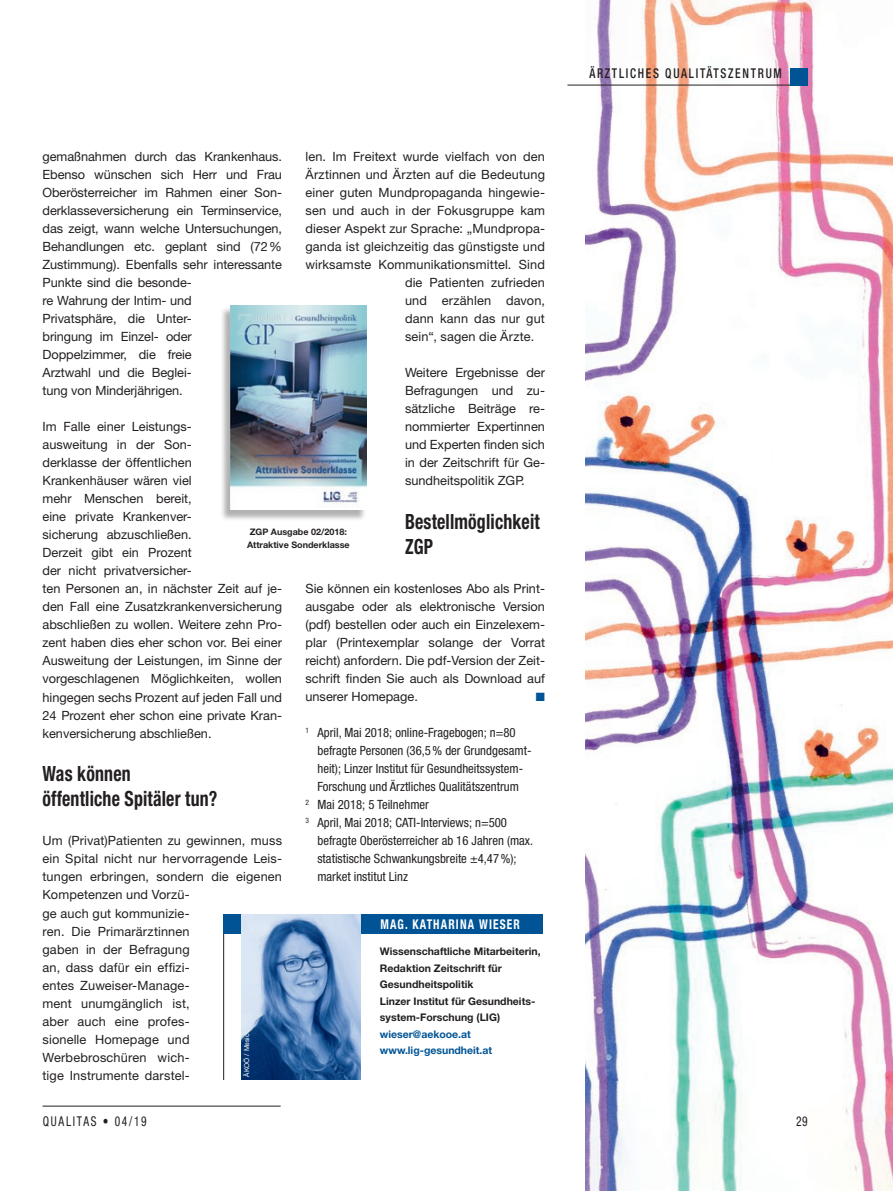
<style>
.page{position:relative;width:893px;height:1191px;background:#fff}
.page>*{position:absolute;margin:0;border:0;box-sizing:border-box;transform-origin:0 0}
.t1{font:700 condensed 21px/25.2px "Helvetica Neue LT Std";letter-spacing:.01em;color:#231f20;scale:.85 1}
.t2{font:500 condensed 13.5px "Helvetica Neue LT Std";letter-spacing:.15em;color:#231f20;scale:.85 1}
.t3{font:700 condensed 13.5px "Helvetica Neue LT Std";letter-spacing:.1em;color:#fff;scale:.85 1}
.t4{font:condensed 13.5px "Helvetica Neue LT Std";letter-spacing:.15em;color:#231f20;scale:.85 1}
.t5{font:12.75px/18px "Helvetica Neue LT Std";color:#231f20}
.t6{font:condensed 12.75px "Helvetica Neue LT Std";color:#231f20}
.t7{font:12px "Zapf Dingbats ITC";color:#005495}
.t8{font:700 10.5px/16.5px "Helvetica Neue LT Std";color:#231f20}
.t9{font:700 10.5px/16.5px "Helvetica Neue LT Std";color:#005495}
.t10{font:700 9px/12.8px "Helvetica Neue LT Std";color:#231f20}
.t11{font:6.75px "Helvetica Neue LT Std";color:#fff}
</style>
<div class="page">
<hr style="left:43px;top:1105px;width:238px;height:1px;background:#231f20">
<img style="left:585px;top:0;width:308px;height:1191px">
<hr style="left:567px;top:85px;width:241px;height:1px;background:#231f20">
<div style="left:791px;top:68px;width:17px;height:17px;background:#005495"></div>
<div style="left:220px;top:306px;width:147px;height:215px;background:#231f20;opacity:.35"></div>
<img style="left:230px;top:305px;width:137px;height:204px">
<hr style="left:223px;top:923px;width:1px;height:157px;background:#231f20">
<div style="left:223px;top:914px;width:320px;height:19px;background:#005495"></div>
<img style="left:242px;top:914px;width:119px;height:165px">
<p class="t5" style="left:43px;top:147px;width:241px">gemaßnahmen durch das Krankenhaus.<br>Ebenso wünschen sich Herr und Frau<br>Oberösterreicher im Rahmen einer Son&shy;derklasseversicherung ein Terminservice, das zeigt, wann welche Untersuchungen,<br>Behandlungen etc. geplant sind (72%<br>Zustimmung). Ebenfalls sehr interessante<br>Punkte sind die besonde-<br>re Wahrung der Intim- und<br>Privatsphäre, die Unter-<br>bringung im Einzel- oder<br>Doppelzimmer, die freie<br>Arztwahl und die Beglei-<br>tung von Minderjährigen.</p>
<p class="t5" style="left:43px;top:417px;width:241px">Im Falle einer Leistungs-<br>ausweitung in der Son-<br>derklasse der öffentlichen<br>Krankenhäuser wären viel<br>mehr Menschen bereit,<br>eine private Krankenver-<br>sicherung abzuschließen.<br>Derzeit gibt ein Prozent<br>der nicht privatversicher-<br>ten Personen an, in nächster Zeit auf je&shy;den Fall eine Zusatzkrankenversicherung abschließen zu wollen. Weitere zehn Pro&shy;zent haben dies eher schon vor. Bei einer<br>Ausweitung der Leistungen, im Sinne der vorgeschlagenen Möglichkeiten, wollen hingegen sechs Prozent auf jeden Fall und<br>24 Prozent eher schon eine private Kran&shy;kenversicherung abschließen.</p>
<h1 class="t1" style="left:43px;top:760px;width:207px">Was können<br>öffentliche Spitäler tun?</h1>
<p class="t5" style="left:43px;top:831px;width:241px">Um (Privat)Patienten zu gewinnen, muss ein Spital nicht nur hervorragende Leis&shy;tungen erbringen, sondern die eigenen<br>Kompetenzen und Vorzü-<br>ge auch gut kommunizie-<br>ren. Die Primarärztinnen<br>gaben in der Befragung<br>an, dass dafür ein effizi-<br>entes Zuweiser-Manage-<br>ment unumgänglich ist,<br>aber auch eine profes-<br>sionelle Homepage und<br>Werbebroschüren wich-<br>tige Instrumente darstel-</p>
<p class="t5" style="left:305px;top:147px;width:241px">len. Im Freitext wurde vielfach von den</p>
<p class="t5" style="left:305px;top:165px;width:241px">Ärztinnen und Ärzten auf die Bedeutung</p>
<p class="t5" style="left:305px;top:183px;width:241px">einer guten Mundpropaganda hingewie-</p>
<p class="t5" style="left:305px;top:201px;width:241px">sen und auch in der Fokusgruppe kam</p>
<p class="t5" style="left:305px;top:219px;width:241px">dieser Aspekt zur Sprache: „Mundpropa-</p>
<p class="t5" style="left:305px;top:237px;width:241px">ganda ist gleichzeitig das günstigste und</p>
<p class="t5" style="left:305px;top:256px;width:241px">wirksamste Kommunikationsmittel. Sind</p>
<p class="t5" style="left:405px;top:274px;width:141px">die Patienten zufrieden</p>
<p class="t5" style="left:405px;top:292px;width:141px">und erzählen davon,</p>
<p class="t5" style="left:405px;top:310px;width:141px">dann kann das nur gut</p>
<p class="t5" style="left:405px;top:328px;width:131px">sein“, sagen die Ärzte.</p>
<p class="t5" style="left:405px;top:364px;width:141px;text-align:justify">Weitere Ergebnisse der Befragungen und zu&shy;sätzliche Beiträge re&shy;nommierter Expertinnen und Experten finden sich in der Zeitschrift für Ge&shy;sundheitspolitik ZGP.</p>
<h1 class="t1" style="left:405px;top:508px;width:160px">Bestellmöglichkeit<br>ZGP</h1>
<p class="t5" style="left:305px;top:579px;width:241px;text-align:justify">Sie können ein kostenloses Abo als Print&shy;ausgabe oder als elektronische Version (pdf) bestellen oder auch ein Einzelexem&shy;plar (Printexemplar solange der Vorrat reicht) anfordern. Die pdf-Version der Zeit&shy;schrift finden Sie auch als Download auf unserer Homepage.</p>
<p class="t10" style="left:247px;top:525px;width:104px">ZGP Ausgabe 02/2018:<br>Attraktive Sonderklasse</p>
<p class="t7" style="left:536px;top:691px;width:11px">■</p>
<p class="t6" style="left:305px;top:725px;width:212px"><sup>1</sup> April, Mai 2018; online-Fragebogen; n=80</p>
<p class="t6" style="left:317px;top:743px;width:216px">befragte Personen (36,5% der Grundgesamt-</p>
<p class="t6" style="left:317px;top:761px;width:207px">heit); Linzer Institut für Gesundheitssystem-</p>
<p class="t6" style="left:317px;top:779px;width:203px">Forschung und Ärztliches Qualitätszentrum</p>
<p class="t6" style="left:305px;top:797px;width:125px"><sup>2</sup> Mai 2018; 5 Teilnehmer</p>
<p class="t6" style="left:305px;top:815px;width:203px"><sup>3</sup> April, Mai 2018; CATI-Interviews; n=500</p>
<p class="t6" style="left:317px;top:833px;width:217px">befragte Oberösterreicher ab 16 Jahren (max.</p>
<p class="t6" style="left:317px;top:851px;width:201px">statistische Schwankungsbreite ±4,47%);</p>
<p class="t6" style="left:317px;top:869px;width:92px">market institut Linz</p>
<p class="t3" style="left:380px;top:916px;width:166px">MAG. KATHARINA WIESER</p>
<p class="t8" style="left:380px;top:943px;width:162px">Wissenschaftliche Mitarbeiterin,<br>Redaktion Zeitschrift für<br>Gesundheitspolitik<br>Linzer Institut für Gesundheits&shy;system-Forschung (LIG)</p>
<p class="t9" style="left:380px;top:1025px;width:114px">wieser@aekooe.at www.lig-gesundheit.at</p>
<p class="t11" style="left:243px;top:1076px;width:45px;rotate:-90deg">ÄKOÖ / Mesic</p>
<p class="t2" style="left:589px;top:65px;width:228px">ÄRZTLICHES QUALITÄTSZENTRUM</p>
<p class="t4" style="left:43px;top:1113px;width:124px">QUALITAS • 04/19</p>
<p class="t4" style="left:796px;top:1113px;width:15px">29</p>
</div>
